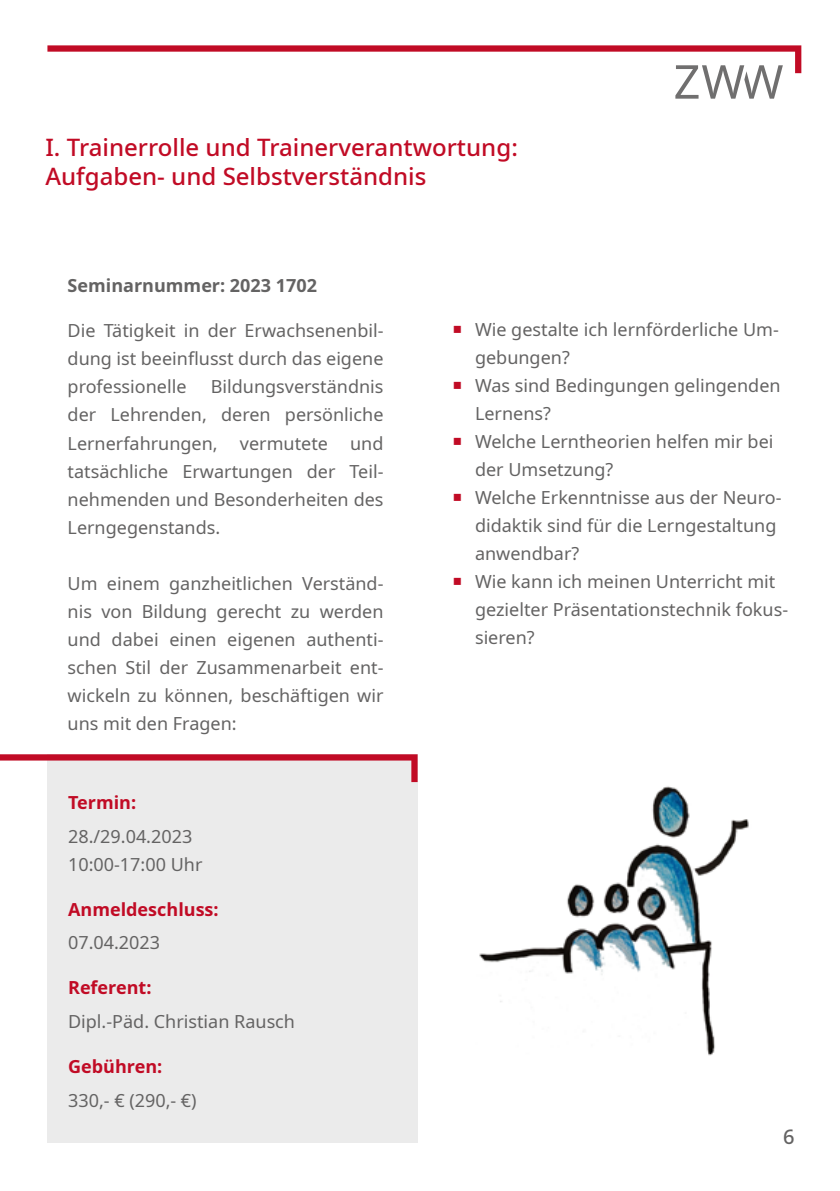
<style>
.page{position:relative;width:840px;height:1191px;background:#fff}
.page>*{position:absolute;margin:0;border:0;box-sizing:border-box;transform-origin:0 0}
.t1{font:500 24px/28.8px "Noto Sans";color:#c10b25}
.t2{font:500 20px "Noto Sans";color:#646363}
.t3{font:18px/28px "Noto Sans";color:#646363;text-align:justify}
.t4{font:700 18px "Noto Sans";color:#c10b25}
.t5{font:700 18px "Noto Sans";color:#646363}
</style>
<div class="page">
<svg style="left:47px;top:45px;width:753px;height:54px"></svg>
<div style="left:47px;top:754px;width:370px;height:388px;background:#ebebeb"></div>
<svg style="left:0;top:754px;width:417px;height:28px"></svg>
<img style="left:479px;top:786px;width:270px;height:270px">
<h1 class="t1" style="left:45px;top:134px;width:473px">I. Trainerrolle und Trainerverantwortung:<br>Aufgaben- und Selbstverständnis</h1>
<p class="t5" style="left:68px;top:273px;width:251px">Seminarnummer: 2023 1702</p>
<p class="t3" style="left:68px;top:317px;width:317px">Die Tätigkeit in der Erwachsenenbil&shy;dung ist beeinflusst durch das eigene professionelle</p>
<p class="t3" style="left:68px;top:373px;width:317px;text-indent:143px">Bildungsverständnis der Lehrenden, deren persönliche Lernerfahrungen, vermutete und tatsächliche Erwartungen der Teil&shy;nehmenden und Besonderheiten des Lerngegenstands.</p>
<p class="t3" style="left:68px;top:569px;width:317px">Um einem ganzheitlichen Verständ&shy;nis von Bildung gerecht zu werden und dabei einen eigenen authenti&shy;schen Stil der Zusammenarbeit ent&shy;wickeln zu können, beschäftigen wir uns mit den Fragen:</p>
<p class="t4" style="left:68px;top:789px;width:70px">Termin:</p>
<p class="t3" style="left:68px;top:822px;width:136px">28./29.04.2023<br>10:00-17:00 Uhr</p>
<p class="t4" style="left:68px;top:896px;width:152px">Anmeldeschluss:</p>
<p class="t3" style="left:68px;top:929px;width:94px">07.04.2023</p>
<p class="t4" style="left:68px;top:975px;width:85px">Referent:</p>
<p class="t3" style="left:68px;top:1008px;width:228px">Dipl.-Päd. Christian Rausch</p>
<p class="t4" style="left:68px;top:1053px;width:96px">Gebühren:</p>
<p class="t3" style="left:68px;top:1086px;width:130px">330,- € (290,- €)</p>
<p class="t3" style="left:475px;top:315px;width:314px;text-align:left">Wie gestalte ich lernförderliche Um&shy;gebungen?<br>Was sind Bedingungen gelingenden<br>Lernens?<br>Welche Lerntheorien helfen mir bei der Umsetzung?<br>Welche Erkenntnisse aus der Neuro&shy;didaktik sind für die Lerngestaltung anwendbar?<br>Wie kann ich meinen Unterricht mit gezielter Präsentationstechnik fokus&shy;sieren?</p>
<p class="t2" style="left:782px;top:1123px;width:13px">6</p>
</div>
